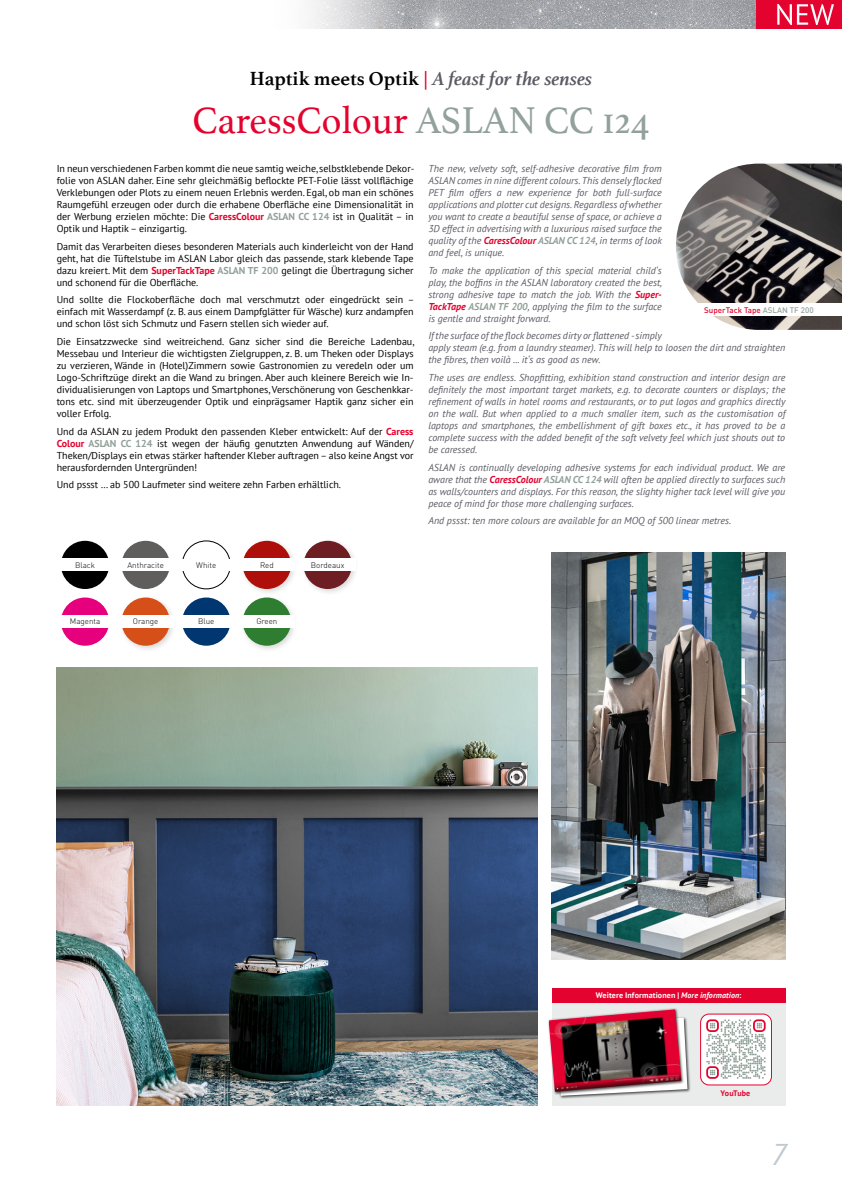
<style>
.page{position:relative;width:842px;height:1191px;background:#fff}
.page>*{position:absolute;margin:0;border:0;box-sizing:border-box;transform-origin:0 0}
.t1{font:39.1px "Athelas";color:#e4032e}
.t2{font:italic 30px "PT Sans";color:#bfc9d0}
.t3{font:italic 700 20px "Athelas";color:#5c5b65}
.t4{font:italic 10px/12px "PT Sans";color:#5c5b65;text-align:justify}
.t5{font:10px/12px "PT Sans";color:#000;text-align:justify}
.t6{font:300 8px "DIN Pro";color:#000}
.t7{font:700 8px "PT Sans";letter-spacing:.015em;color:#fff}
.t8{font:500 8px "DIN Pro";color:#e4032e}
.t9{font:700 8px "PT Sans";letter-spacing:-.015em;color:#e4032e}
.s1{font-style:normal;color:#000}
.s2{font-style:normal;color:#e4032e}
.s3{color:#92a19a}
.s4{font-weight:700;color:#e4032e}
.s5{font-weight:700;color:#92a19a}
.s6{font-style:italic}
</style>
<div class="page">
<img style="left:306px;top:0;width:451px;height:28px">
<div style="left:757px;top:0;width:85px;height:28px;background:#e4032e"></div>
<svg style="left:777px;top:4px;width:57px;height:21px"></svg>
<img style="left:57px;top:667px;width:481px;height:439px">
<img style="left:552px;top:553px;width:233px;height:406px">
<div style="left:61px;top:541px;width:48px;height:48px;background:#000;border-radius:50%"></div>
<div style="left:57px;top:559px;width:56px;height:12px;background:#fff"></div>
<div style="left:122px;top:541px;width:48px;height:48px;background:#5f5e5d;border-radius:50%"></div>
<div style="left:117px;top:559px;width:57px;height:12px;background:#fff"></div>
<div style="left:182px;top:541px;width:48px;height:48px;border:1px solid #000;border-radius:50%"></div>
<div style="left:178px;top:559px;width:57px;height:11px;background:#fff"></div>
<div style="left:239px;top:537px;width:59px;height:59px;background:#000;opacity:.16"></div>
<div style="left:243px;top:541px;width:48px;height:48px;background:#ae0f0a;border-radius:50%"></div>
<div style="left:239px;top:559px;width:56px;height:12px;background:#fff"></div>
<div style="left:61px;top:597px;width:48px;height:48px;background:#e6007d;border-radius:50%"></div>
<div style="left:57px;top:615px;width:56px;height:12px;background:#fff"></div>
<div style="left:118px;top:594px;width:59px;height:59px;background:#000;opacity:.16"></div>
<div style="left:122px;top:597px;width:48px;height:48px;background:#d64f18;border-radius:50%"></div>
<div style="left:117px;top:615px;width:57px;height:12px;background:#fff"></div>
<div style="left:300px;top:537px;width:59px;height:59px;background:#000;opacity:.16"></div>
<div style="left:304px;top:541px;width:48px;height:48px;background:#6e1d23;border-radius:50%"></div>
<div style="left:299px;top:559px;width:57px;height:12px;background:#fff"></div>
<div style="left:182px;top:597px;width:48px;height:48px;background:#003770;border-radius:50%"></div>
<div style="left:178px;top:615px;width:57px;height:12px;background:#fff"></div>
<div style="left:239px;top:594px;width:59px;height:59px;background:#000;opacity:.16"></div>
<div style="left:243px;top:597px;width:48px;height:48px;background:#2f7d30;border-radius:50%"></div>
<div style="left:239px;top:615px;width:56px;height:12px;background:#fff"></div>
<div style="left:552px;top:997px;width:233px;height:109px;background:#eaebeb"></div>
<div style="left:555px;top:1016px;width:136px;height:83px;background:#000;opacity:.75"></div>
<div style="left:552px;top:988px;width:233px;height:14px;background:#e4032e"></div>
<div style="left:547px;top:1007px;width:138px;height:88px;background:#000;opacity:.75"></div>
<img style="left:549px;top:1009px;width:132px;height:82px">
<div style="left:701px;top:1014px;width:70px;height:71px;background:#fff;border-radius:9px"></div>
<div style="left:700px;top:1013px;width:72px;height:72px;border:1px solid #e4032e;border-radius:9px"></div>
<img style="left:676px;top:164px;width:166px;height:166px">
<div style="left:690px;top:303px;width:152px;height:13px;background:#fff"></div>
<svg style="left:706px;top:1019px;width:60px;height:59px"></svg>
<h3 class="t3" style="left:250px;top:63px;width:344px"><span class="s1">Haptik meets Optik</span> <span class="s2">|</span> A feast for the senses</h3>
<h1 class="t1" style="left:192px;top:89px;width:458px">CaressColour <span class="s3">ASLAN CC 124</span></h1>
<p class="t5" style="left:57px;top:162px;width:359px">In neun verschiedenen Farben kommt die neue samtig weiche, selbstklebende Dekor&shy;folie von ASLAN daher. Eine sehr gleichmäßig beflockte PET-Folie lässt vollflächige Verklebungen oder Plots zu einem neuen Erlebnis werden. Egal, ob man ein schönes Raumgefühl erzeugen oder durch die erhabene Oberfläche eine Dimensionalität in der Werbung erzielen möchte: Die <span class="s4">CaressColour</span> <span class="s5">ASLAN CC 124</span> ist in Qualität – in Optik und Haptik – einzigartig.</p>
<p class="t5" style="left:57px;top:240px;width:358px">Damit das Verarbeiten dieses besonderen Materials auch kinderleicht von der Hand geht, hat die Tüftelstube im ASLAN Labor gleich das passende, stark klebende Tape dazu kreiert. Mit dem <span class="s4">SuperTackTape</span> <span class="s5">ASLAN TF 200</span> gelingt die Übertragung sicher und schonend für die Oberfläche.</p>
<p class="t5" style="left:57px;top:294px;width:359px">Und sollte die Flockoberfläche doch mal verschmutzt oder eingedrückt sein – einfach mit Wasserdampf (z. B. aus einem Dampfglätter für Wäsche) kurz andampfen und schon löst sich Schmutz und Fasern stellen sich wieder auf.</p>
<p class="t5" style="left:57px;top:335px;width:359px">Die Einsatzzwecke sind weitreichend. Ganz sicher sind die Bereiche Ladenbau, Messebau und Interieur die wichtigsten Zielgruppen, z. B. um Theken oder Displays zu verzieren, Wände in (Hotel)Zimmern sowie Gastronomien zu veredeln oder um Logo-Schriftzüge direkt an die Wand zu bringen. Aber auch kleinere Bereich wie In&shy;dividualisierungen von Laptops und Smartphones, Verschönerung von Geschenkkar&shy;tons etc. sind mit überzeugender Optik und einprägsamer Haptik ganz sicher ein voller Erfolg.</p>
<p class="t5" style="left:57px;top:425px;width:358px">Und da ASLAN zu jedem Produkt den passenden Kleber entwickelt: Auf der <span class="s4">Caress Colour</span> <span class="s5">ASLAN CC 124</span> ist wegen der häufig genutzten Anwendung auf Wänden/ Theken/Displays ein etwas stärker haftender Kleber auftragen – also keine Angst vor herausfordernden Untergründen!</p>
<p class="t5" style="left:57px;top:479px;width:286px">Und pssst … ab 500 Laufmeter sind weitere zehn Farben erhältlich.</p>
<p class="t4" style="left:428px;top:162px;width:235px">The new, velvety soft, self-adhesive decorative film from ASLAN comes in nine different colours. This densely flocked PET film offers a new experience for both full-surface applications and plotter cut designs. Regardless of whether you want to create a beautiful sense of space, or achieve a 3D effect in advertising with a luxurious raised surface the quality of the <span class="s4">CaressColour</span> <span class="s5">ASLAN CC 124</span>, in terms of look and feel, is unique.</p>
<p class="t4" style="left:428px;top:264px;width:235px">To make the application of this special material child‘s play, the boffins in the ASLAN laboratory created the best, strong adhesive tape to match the job. With the <span class="s4">Super-TackTape</span> <span class="s5">ASLAN TF 200</span>, applying the film to the surface is gentle and straight forward.</p>
<p class="t4" style="left:428px;top:330px;width:358px;text-align:left">If the surface of the flock becomes dirty or flattened - simply<br>apply steam (e.g. from a laundry steamer). This will help to loosen the dirt and straighten the fibres, then voilà ... it‘s as good as new.</p>
<p class="t4" style="left:428px;top:371px;width:359px">The uses are endless. Shopfitting, exhibition stand construction and interior design are definitely the most important target markets, e.g. to decorate counters or displays; the refinement of walls in hotel rooms and restaurants, or to put logos and graphics directly on the wall. But when applied to a much smaller item, such as the customisation of laptops and smartphones, the embellishment of gift boxes etc., it has proved to be a complete success with the added benefit of the soft velvety feel which just shouts out to be caressed.</p>
<p class="t4" style="left:428px;top:461px;width:358px">ASLAN is continually developing adhesive systems for each individual product. We are aware that the <span class="s4">CaressColour</span> <span class="s5">ASLAN CC 124</span> will often be applied directly to surfaces such as walls/counters and displays. For this reason, the slighty higher tack level will give you peace of mind for those more challenging surfaces.</p>
<p class="t4" style="left:428px;top:515px;width:304px">And pssst: ten more colours are available for an MOQ of 500 linear metres.</p>
<p class="t8" style="left:704px;top:303px;width:111px">SuperTack Tape <span class="s3">ASLAN TF 200</span></p>
<p class="t6" style="left:75px;top:558px;width:22px">Black</p>
<p class="t6" style="left:127px;top:558px;width:38px">Anthracite</p>
<p class="t6" style="left:196px;top:558px;width:21px">White</p>
<p class="t6" style="left:260px;top:558px;width:15px">Red</p>
<p class="t6" style="left:70px;top:615px;width:32px">Magenta</p>
<p class="t6" style="left:133px;top:615px;width:27px">Orange</p>
<p class="t6" style="left:198px;top:615px;width:18px">Blue</p>
<p class="t6" style="left:256px;top:615px;width:23px">Green</p>
<p class="t6" style="left:311px;top:558px;width:35px">Bordeaux</p>
<p class="t7" style="left:596px;top:990px;width:147px">Weitere Informationen | <span class="s6">More information</span>:</p>
<p class="t9" style="left:721px;top:1087px;width:31px">YouTube</p>
<h2 class="t2" style="left:771px;top:1135px;width:17px">7</h2>
</div>
